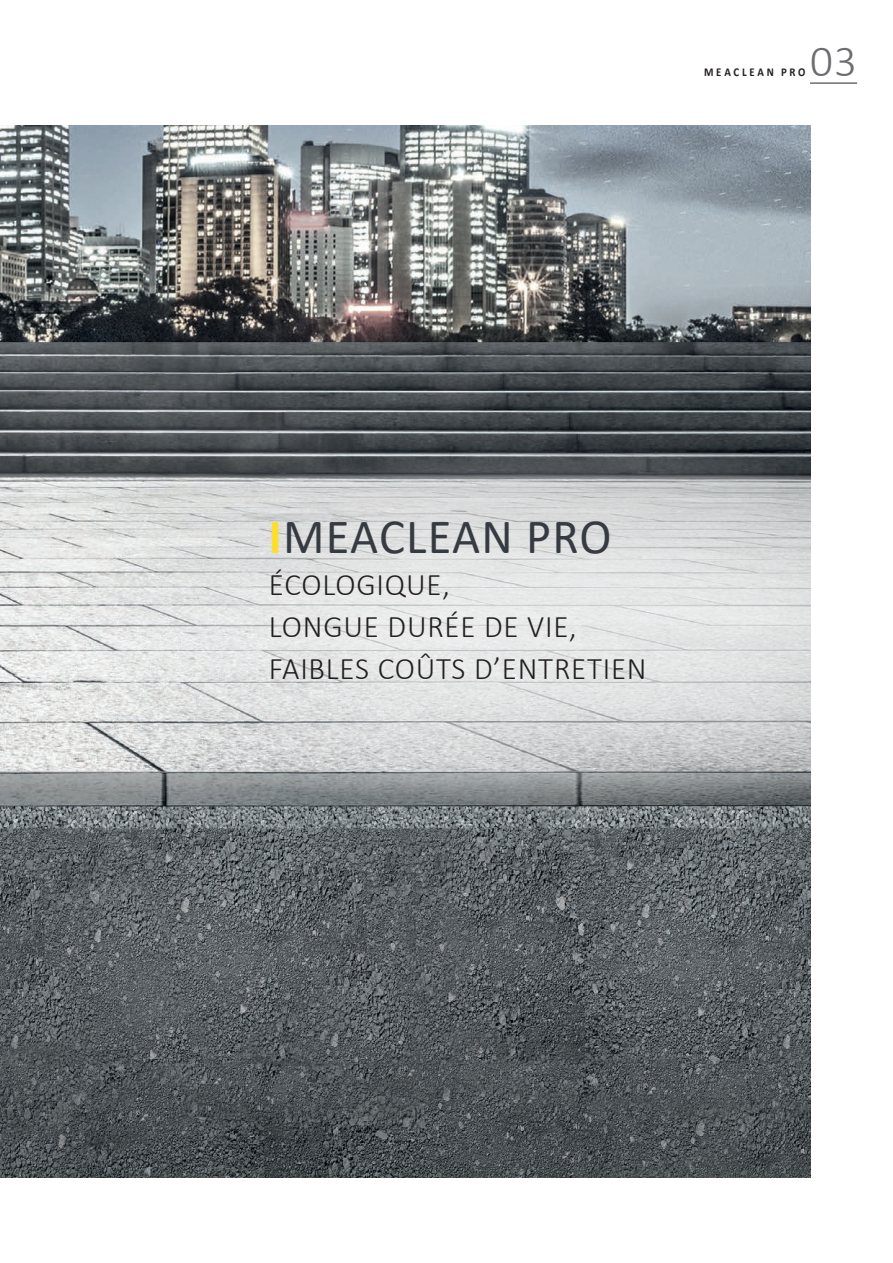
<style>
.page{position:relative;width:893px;height:1263px;background:#fff}
.page>*{position:absolute;margin:0;border:0;box-sizing:border-box;transform-origin:0 0}
.t1{font:49.5px "Calibri";letter-spacing:.025em;color:#353b40}
.t2{font:300 45px "Calibri";color:#6c6d70}
.t3{font:300 31.5px/42px "Calibri";letter-spacing:.025em;color:#231f20}
.t4{font:700 12px "Calibri";letter-spacing:.255em;color:#231f20;scale:.9 1}
.s1{font-weight:700;color:#ffdd2b}
</style>
<div class="page">
<hr style="left:810px;top:82px;width:47px;height:2px;background:#6c6d70">
<img style="left:0;top:125px;width:810px;height:1053px">
<svg style="left:0;top:444px;width:811px;height:368px;background:#c3c5c6"></svg>
<h2 class="t2" style="left:810px;top:33px;width:49px">03</h2>
<p class="t4" style="left:704px;top:64px;width:114px">MEACLEAN PRO</p>
<h1 class="t1" style="left:269px;top:503px;width:344px"><span class="s1">I</span>MEACLEAN PRO</h1>
<p class="t3" style="left:269px;top:564px;width:379px">ÉCOLOGIQUE,<br>LONGUE DURÉE DE VIE,<br>FAIBLES COÛTS D’ENTRETIEN</p>
</div>
